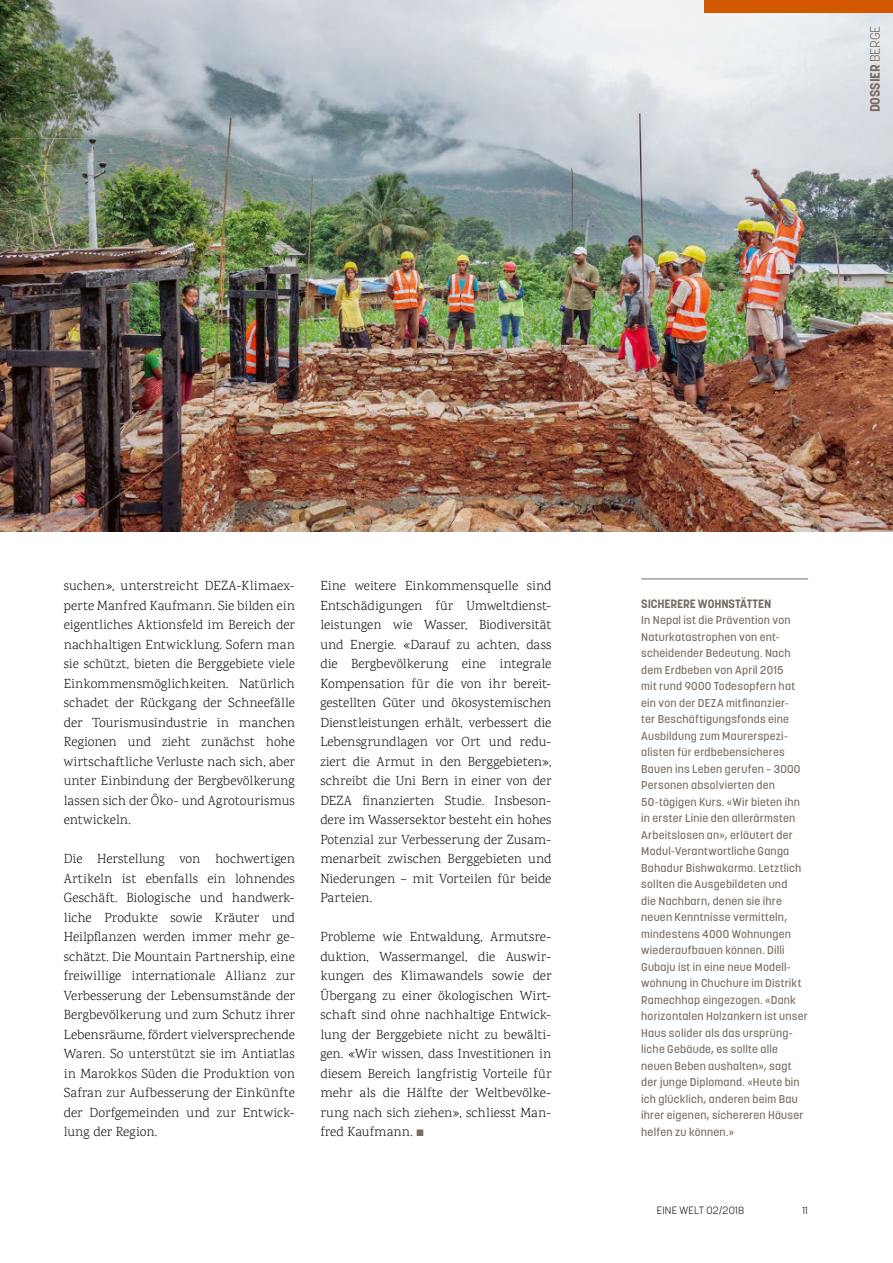
<style>
.page{position:relative;width:893px;height:1263px;background:#fff}
.page>*{position:absolute;margin:0;border:0;box-sizing:border-box;transform-origin:0 0}
.t1{font:300 13.5px/19.5px "Karma";letter-spacing:.005em;color:#12120d;text-align:justify}
.t2{font:700 13.5px "Korolev";letter-spacing:-.01em;color:#776c60}
.t3{font:700 12px "Korolev";letter-spacing:-.01em;color:#776c60}
.t4{font:500 11.25px/16.5px "Korolev";letter-spacing:.02em;color:#776c60}
.t5{font:300 10.5px "Korolev";letter-spacing:.02em;color:#12120d}
.s1{font-weight:300}
</style>
<div class="page">
<hr style="left:641px;top:578px;width:167px;height:1px;background:#776c60">
<img style="left:0;top:0;width:893px;height:531px">
<div style="left:704px;top:0;width:189px;height:13px;background:#d25800"></div>
<p class="t2" style="left:866px;top:112px;width:88px;rotate:-90deg">DOSSIER <span class="s1">BERGE</span></p>
<p class="t1" style="left:64px;top:577px;width:233px">suchen», unterstreicht DEZA-Klimaex&shy;perte Manfred Kaufmann. Sie bilden ein eigentliches Aktionsfeld im Bereich der nachhaltigen Entwicklung. Sofern man sie schützt, bieten die Berggebiete viele Einkommensmöglichkeiten. Natürlich schadet der Rückgang der Schneefälle der Tourismusindustrie in manchen Regionen und zieht zunächst hohe wirtschaftliche Verluste nach sich, aber unter Einbindung der Bergbevölkerung lassen sich der Öko- und Agrotourismus entwickeln.</p>
<p class="t1" style="left:64px;top:850px;width:233px">Die Herstellung von hochwertigen Artikeln ist ebenfalls ein lohnendes Geschäft. Biologische und handwerk&shy;liche Produkte sowie Kräuter und Heilpflanzen werden immer mehr ge&shy;schätzt. Die Mountain Partnership, eine freiwillige internationale Allianz zur Verbesserung der Lebensumstände der Bergbevölkerung und zum Schutz ihrer Lebensräume, fördert vielversprechende Waren. So unterstützt sie im Antiatlas in Marokkos Süden die Produktion von Safran zur Aufbesserung der Einkünfte der Dorfgemeinden und zur Entwick&shy;lung der Region.</p>
<p class="t1" style="left:320px;top:577px;width:233px">Eine weitere Einkommensquelle sind Entschädigungen für Umweltdienst&shy;leistungen wie Wasser, Biodiversität und Energie. «Darauf zu achten, dass die Bergbevölkerung eine integrale Kompensation für die von ihr bereit&shy;gestellten Güter und ökosystemischen Dienstleistungen erhält, verbessert die Lebensgrundlagen vor Ort und redu&shy;ziert die Armut in den Berggebieten», schreibt die Uni Bern in einer von der DEZA finanzierten Studie. Insbeson&shy;dere im Wassersektor besteht ein hohes Potenzial zur Verbesserung der Zusam&shy;menarbeit zwischen Berggebieten und Niederungen – mit Vorteilen für beide Parteien.</p>
<p class="t1" style="left:320px;top:928px;width:233px">Probleme wie Entwaldung, Armutsre&shy;duktion, Wassermangel, die Auswir&shy;kungen des Klimawandels sowie der Übergang zu einer ökologischen Wirt&shy;schaft sind ohne nachhaltige Entwick&shy;lung der Berggebiete nicht zu bewälti&shy;gen. «Wir wissen, dass Investitionen in diesem Bereich langfristig Vorteile für mehr als die Hälfte der Weltbevölke&shy;rung nach sich ziehen», schliesst Man&shy;fred Kaufmann.</p>
<p class="t3" style="left:641px;top:596px;width:132px">SICHERERE WOHNSTÄTTEN</p>
<p class="t4" style="left:641px;top:612px;width:168px">In Nepal ist die Prävention von<br>Naturkatastrophen von ent&shy;scheidender Bedeutung. Nach dem Erdbeben von April 2015<br>mit rund 9000 Todesopfern hat ein von der DEZA mitfinanzier-<br>ter Beschäftigungsfonds eine<br>Ausbildung zum Maurerspezi&shy;alisten für erdbebensicheres<br>Bauen ins Leben gerufen – 3000<br>Personen absolvierten den<br>50-tägigen Kurs. «Wir bieten ihn in erster Linie den allerärmsten<br>Arbeitslosen an», erläutert der<br>Modul-Verantwortliche Ganga<br>Bahadur Bishwakarma. Letztlich sollten die Ausgebildeten und<br>die Nachbarn, denen sie ihre neuen Kenntnisse vermitteln, mindestens 4000 Wohnungen wiederaufbauen können. Dilli<br>Gubaju ist in eine neue Modell&shy;wohnung in Chuchure im Distrikt<br>Ramechhap eingezogen. «Dank horizontalen Holzankern ist unser<br>Haus solider als das ursprüng&shy;liche Gebäude, es sollte alle neuen Beben aushalten», sagt der junge Diplomand. «Heute bin ich glücklich, anderen beim Bau ihrer eigenen, sichereren Häuser helfen zu können.»</p>
<p class="t5" style="left:657px;top:1204px;width:89px">EINE WELT 02/2018</p>
<p class="t5" style="left:802px;top:1204px;width:7px">11</p>
</div>
